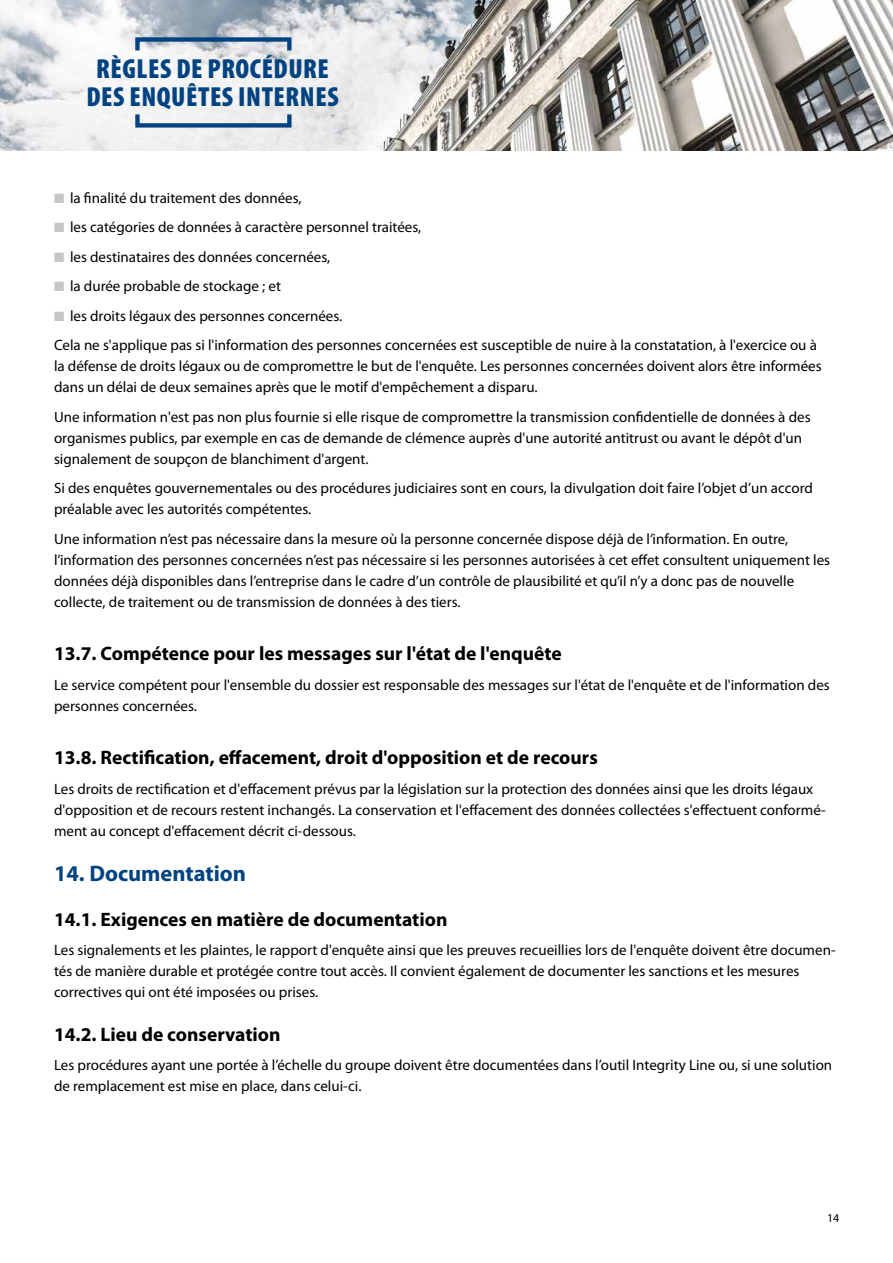
<style>
.page{position:relative;width:893px;height:1263px;background:#fff}
.page>*{position:absolute;margin:0;border:0;box-sizing:border-box;transform-origin:0 0}
.t1{font:900 condensed 27.75px/27.8px "Myriad Pro";letter-spacing:.02em;color:#004380;text-align:center}
.t2{font:700 22.5px "Myriad Pro";color:#004380}
.t3{font:700 19.5px "Myriad Pro";color:#000}
.t4{font:15px/21px "Myriad Pro";color:#000}
.t5{font:12px "Myriad Pro";color:#000}
.s1{color:#c6c6c6}
</style>
<div class="page">
<img style="left:0;top:0;width:893px;height:151px">
<div style="left:135px;top:37px;width:157px;height:16px;border:4px solid #004380"></div>
<div style="left:135px;top:112px;width:157px;height:16px;border:4px solid #004380"></div>
<h1 class="t1" style="left:87px;top:55px;width:254px">RÈGLES DE PROCÉDURE<br>DES ENQUÊTES INTERNES</h1>
<p class="t4" style="left:54px;top:187px;width:249px"><span class="s1">■</span> la finalité du traitement des données,</p>
<p class="t4" style="left:54px;top:217px;width:369px"><span class="s1">■</span> les catégories de données à caractère personnel traitées,</p>
<p class="t4" style="left:54px;top:246px;width:278px"><span class="s1">■</span> les destinataires des données concernées,</p>
<p class="t4" style="left:54px;top:276px;width:229px"><span class="s1">■</span> la durée probable de stockage ; et</p>
<p class="t4" style="left:54px;top:301px;width:764px;line-height:29.5px"><span class="s1">■</span> les droits légaux des personnes concernées.<br>Cela ne s'applique pas si l'information des personnes concernées est susceptible de nuire à la constatation, à l'exercice ou à</p>
<p class="t4" style="left:54px;top:356px;width:769px">la défense de droits légaux ou de compromettre le but de l'enquête. Les personnes concernées doivent alors être informées dans un délai de deux semaines après que le motif d'empêchement a disparu.</p>
<p class="t4" style="left:54px;top:406px;width:758px">Une information n'est pas non plus fournie si elle risque de compromettre la transmission confidentielle de données à des organismes publics, par exemple en cas de demande de clémence auprès d'une autorité antitrust ou avant le dépôt d'un signalement de soupçon de blanchiment d'argent.</p>
<p class="t4" style="left:54px;top:478px;width:760px">Si des enquêtes gouvernementales ou des procédures judiciaires sont en cours, la divulgation doit faire l’objet d’un accord préalable avec les autorités compétentes.</p>
<p class="t4" style="left:54px;top:528px;width:778px">Une information n’est pas nécessaire dans la mesure où la personne concernée dispose déjà de l’information. En outre, l’information des personnes concernées n’est pas nécessaire si les personnes autorisées à cet effet consultent uniquement les données déjà disponibles dans l’entreprise dans le cadre d’un contrôle de plausibilité et qu’il n’y a donc pas de nouvelle collecte, de traitement ou de transmission de données à des tiers.</p>
<h3 class="t3" style="left:54px;top:643px;width:509px">13.7. Compétence pour les messages sur l'état de l'enquête</h3>
<p class="t4" style="left:54px;top:674px;width:777px">Le service compétent pour l'ensemble du dossier est responsable des messages sur l'état de l'enquête et de l'information des personnes concernées.</p>
<h3 class="t3" style="left:54px;top:747px;width:545px">13.8. Rectification, effacement, droit d'opposition et de recours</h3>
<p class="t4" style="left:54px;top:778px;width:773px">Les droits de rectification et d'effacement prévus par la législation sur la protection des données ainsi que les droits légaux d'opposition et de recours restent inchangés. La conservation et l'effacement des données collectées s'effectuent conformé&shy;ment au concept d'effacement décrit ci-dessous.</p>
<h2 class="t2" style="left:54px;top:860px;width:194px">14. Documentation</h2>
<h3 class="t3" style="left:54px;top:908px;width:395px">14.1. Exigences en matière de documentation</h3>
<p class="t4" style="left:54px;top:940px;width:783px">Les signalements et les plaintes, le rapport d'enquête ainsi que les preuves recueillies lors de l'enquête doivent être documen&shy;tés de manière durable et protégée contre tout accès. Il convient également de documenter les sanctions et les mesures correctives qui ont été imposées ou prises.</p>
<h3 class="t3" style="left:54px;top:1023px;width:228px">14.2. Lieu de conservation</h3>
<p class="t4" style="left:54px;top:1055px;width:780px">Les procédures ayant une portée à l’échelle du groupe doivent être documentées dans l’outil Integrity Line ou, si une solution de remplacement est mise en place, dans celui-ci.</p>
<p class="t5" style="left:827px;top:1211px;width:14px">14</p>
</div>
